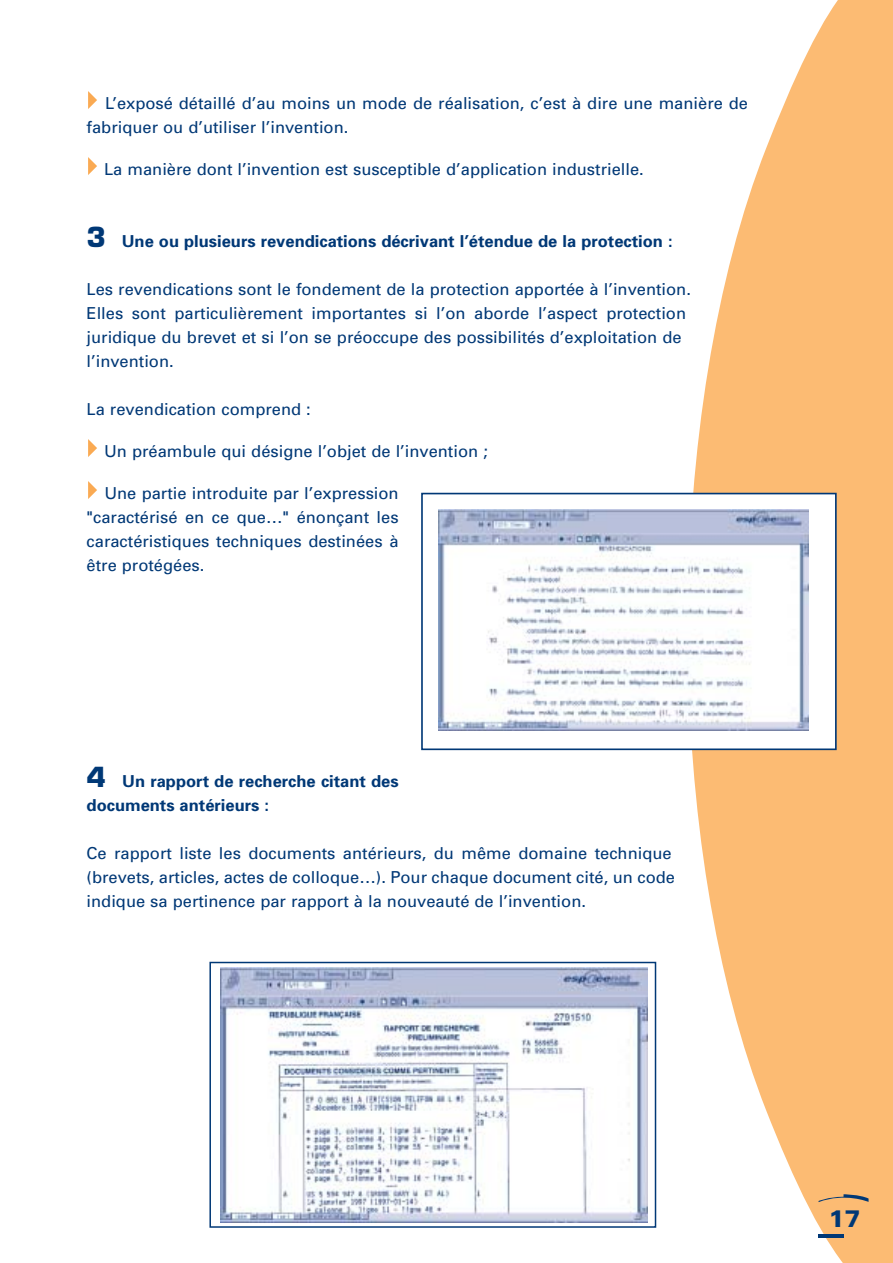
<style>
.page{position:relative;width:893px;height:1263px;background:#fff}
.page>*{position:absolute;margin:0;border:0;box-sizing:border-box;transform-origin:0 0}
.t1{font:900 24px "Univers";color:#003876}
.t2{font:16.5px/24px "Univers";color:#003876}
.t3{font:700 16.5px/24px "Univers";color:#003876}
.s1{font-family:"Eurostile";font-size:27px}
</style>
<div class="page">
<svg style="left:88px;top:481px;width:9px;height:18px"></svg>
<svg style="left:88px;top:439px;width:9px;height:18px"></svg>
<svg style="left:88px;top:157px;width:9px;height:18px"></svg>
<svg style="left:88px;top:91px;width:9px;height:18px"></svg>
<svg style="left:687px;top:0;width:205px;height:1263px;fill:#fcbb73"></svg>
<div style="left:422px;top:494px;width:413px;height:255px;background:#fff"></div>
<img style="left:439px;top:510px;width:369px;height:221px">
<div style="left:421px;top:493px;width:415px;height:257px;border:2px solid #003876"></div>
<img style="left:221px;top:967px;width:426px;height:256px">
<div style="left:209px;top:962px;width:447px;height:266px;border:2px solid #003876"></div>
<svg style="left:853px;top:1239px;width:19px;height:4px"></svg>
<hr style="left:818px;top:1235px;width:25px;height:3px;background:#003876">
<svg style="left:818px;top:1192px;width:50px;height:10px"></svg>
<p class="t2" style="left:87px;top:93px;width:663px;text-indent:18px">L’exposé détaillé d’au moins un mode de réalisation, c’est à dire une manière de fabriquer ou d’utiliser l’invention.</p>
<p class="t2" style="left:104px;top:159px;width:541px">La manière dont l’invention est susceptible d’application industrielle.</p>
<p class="t3" style="left:87px;top:231px;width:587px"><span class="s1">3</span> Une ou plusieurs revendications décrivant l’étendue de la protection :</p>
<p class="t2" style="left:87px;top:279px;width:606px">Les revendications sont le fondement de la protection apportée à l’invention.<br>Elles sont particulièrement importantes si l’on aborde l’aspect protection juridique du brevet et si l’on se préoccupe des possibilités d’exploitation de l’invention.</p>
<p class="t2" style="left:87px;top:399px;width:226px">La revendication comprend :</p>
<p class="t2" style="left:104px;top:441px;width:385px">Un préambule qui désigne l’objet de l’invention ;</p>
<p class="t2" style="left:87px;top:483px;width:313px;text-align:justify;text-indent:18px">Une partie introduite par l’expression "caractérisé en ce que…" énonçant les caractéristiques techniques destinées à être protégées.</p>
<p class="t3" style="left:87px;top:771px;width:313px"><span class="s1">4</span> Un rapport de recherche citant des documents antérieurs :</p>
<p class="t2" style="left:87px;top:843px;width:590px">Ce rapport liste les documents antérieurs, du même domaine technique (brevets, articles, actes de colloque…). Pour chaque document cité, un code indique sa pertinence par rapport à la nouveauté de l’invention.</p>
<h1 class="t1" style="left:828px;top:1209px;width:34px">17</h1>
</div>
